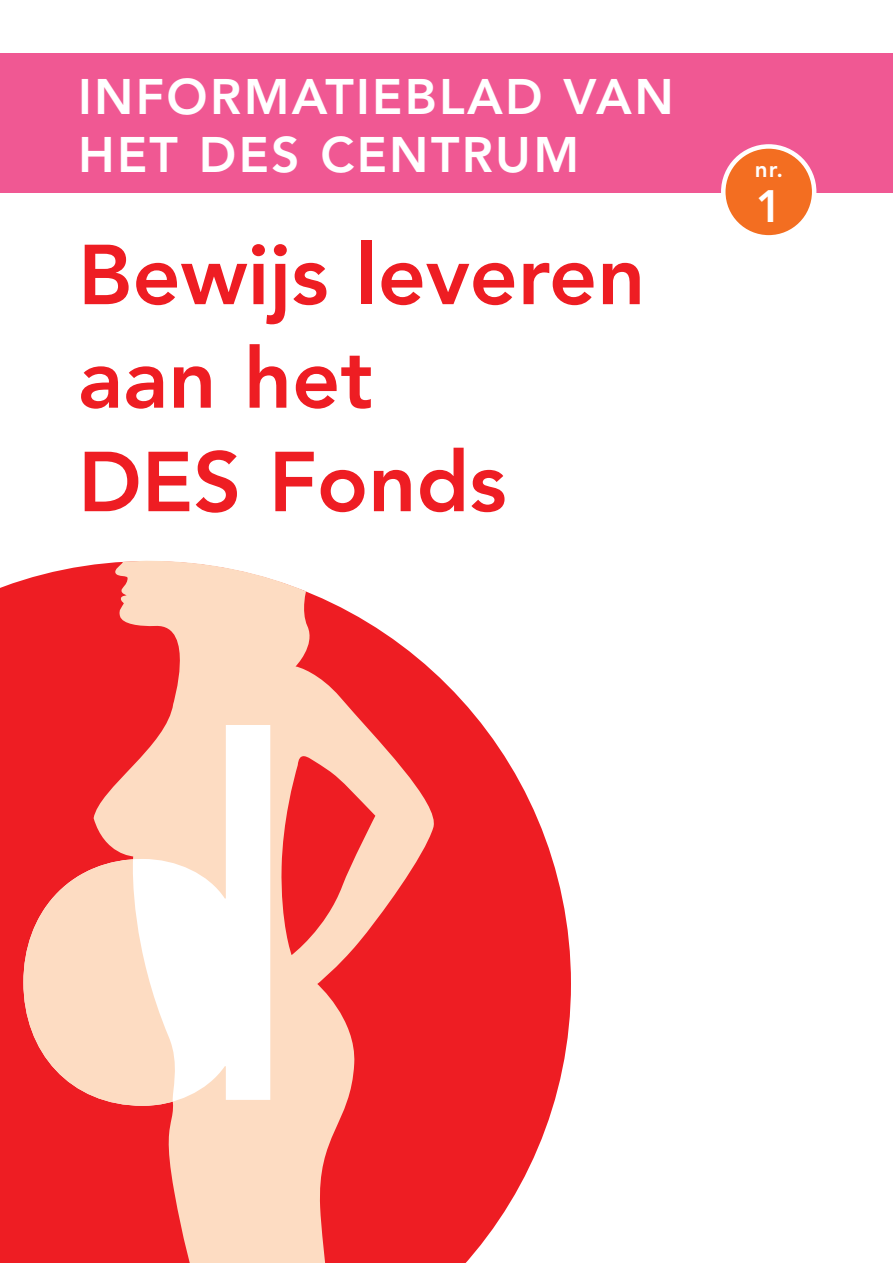
<style>
.page{position:relative;width:893px;height:1263px;background:#fff}
.page>*{position:absolute;margin:0;border:0;box-sizing:border-box;transform-origin:0 0}
.t1{font:800 84px/103.5px "Avenir";color:#ee1d23}
.t2{font:800 49.5px/58.5px "Avenir";letter-spacing:.045em;color:#fff}
.t3{font:800 45px "Avenir";color:#fff}
.t4{font:800 22.5px "Avenir";color:#fff}
</style>
<div class="page">
<div style="left:0;top:53px;width:893px;height:140px;background:#f05893"></div>
<svg style="left:0;top:564px;width:571px;height:699px;fill:#ee1d23"></svg>
<svg style="left:94px;top:561px;width:347px;height:702px;background:#f58279"></svg>
<svg style="left:280px;top:753px;width:95px;height:202px;background:#f46a63"></svg>
<svg style="left:23px;top:725px;width:247px;height:381px"></svg>
<svg style="left:23px;top:859px;width:157px;height:247px"></svg>
<svg style="left:721px;top:144px;width:95px;height:92px"></svg>
<p class="t2" style="left:78px;top:72px;width:597px">INFORMATIEBLAD VAN<br>HET DES CENTRUM</p>
<h1 class="t1" style="left:78px;top:230px;width:569px">Bewijs leveren aan het<br>DES Fonds</h1>
<p class="t4" style="left:755px;top:160px;width:30px">nr.</p>
<p class="t3" style="left:756px;top:188px;width:28px">1</p>
</div>
